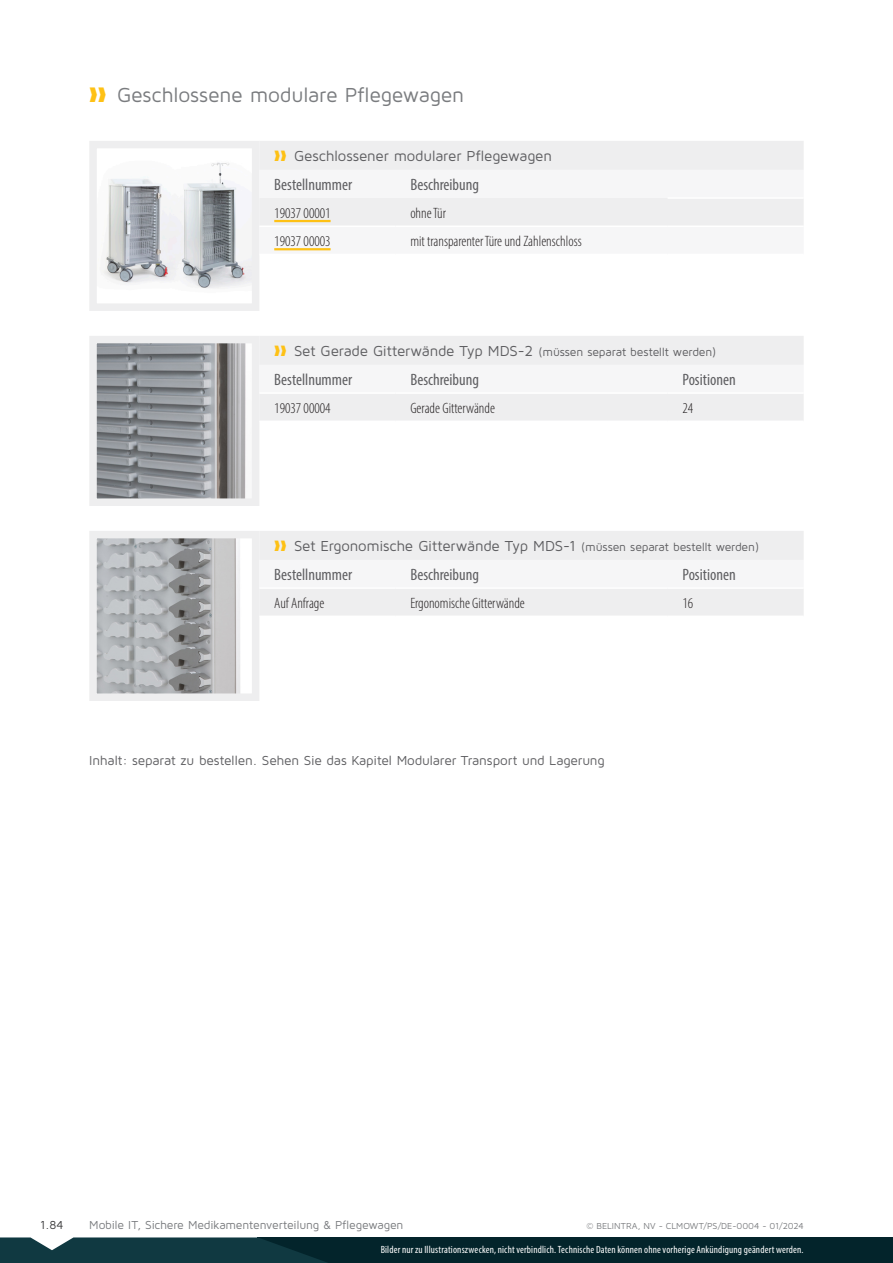
<style>
.page{position:relative;width:893px;height:1263px;background:#fff}
.page>*{position:absolute;margin:0;border:0;box-sizing:border-box;transform-origin:0 0}
.t1{font:21px "Maven Pro";letter-spacing:-.01em;color:#7a7c7f}
.table__header_2_NL{font:condensed 16.5px "Myriad Pro";color:#5f5f62}
.table__body_NL{font:300 condensed 15px "Myriad Pro";color:#231f20}
.t2{font:15px "Maven Pro";letter-spacing:-.015em;color:#5f5f62}
.Standaardproduct{font:300 condensed 15px "Myriad Pro";color:#231f20}
.main__body_NL{font:13.5px "Maven Pro";letter-spacing:-.015em;color:#5f5f62}
.t3{font:12px "Maven Pro";letter-spacing:-.015em;color:#5f5f62}
.t4{font:12px "Maven Pro";letter-spacing:-.015em;color:#7a7c7f}
.t5{font:12px "Maven Pro";color:#3c3c3d}
.t6{font:condensed 10.5px "Myriad Pro";letter-spacing:.015em;color:#fff}
.Paragraph_Style_2{font:9px "Maven Pro";letter-spacing:-.005em;color:#7a7c7f}
.s1{color:#fec115}
.s2{font-size:15px}
.s3{font-size:12px}
</style>
<div class="page">
<img style="left:101px;top:162px;width:149px;height:127px">
<div style="left:89px;top:141px;width:170px;height:170px;border:8px solid #eeeeef"></div>
<img style="left:98px;top:345px;width:148px;height:152px">
<div style="left:89px;top:336px;width:170px;height:170px;border:8px solid #eeeeef"></div>
<img style="left:98px;top:540px;width:142px;height:152px">
<div style="left:89px;top:531px;width:170px;height:170px;border:8px solid #eeeeef"></div>
<div style="left:258px;top:1237px;width:635px;height:26px;background:#03242b"></div>
<svg style="left:0;top:1237px;width:327px;height:26px;background:#194047"></svg>
<div style="left:259px;top:141px;width:545px;height:29px;background:#eeeeef"></div>
<div style="left:259px;top:198px;width:545px;height:53px;background:#eeeeef"></div>
<hr style="left:259px;top:225px;width:136px;height:2px;background:#fff">
<hr style="left:668px;top:197px;width:136px;height:2px;background:#fff">
<hr style="left:668px;top:225px;width:136px;height:2px;background:#fff">
<hr style="left:395px;top:225px;width:273px;height:2px;background:#fff">
<hr style="left:274px;top:220px;width:57px;height:2px;background:#fec115">
<hr style="left:274px;top:248px;width:57px;height:2px;background:#fec115">
<div style="left:259px;top:336px;width:545px;height:84px;background:#eeeeef"></div>
<div style="left:259px;top:365px;width:545px;height:27px;background:#f6f6f7"></div>
<hr style="left:259px;top:392px;width:136px;height:2px;background:#fff">
<hr style="left:395px;top:392px;width:273px;height:2px;background:#fff">
<hr style="left:668px;top:392px;width:136px;height:2px;background:#fff">
<div style="left:259px;top:531px;width:545px;height:84px;background:#eeeeef"></div>
<div style="left:259px;top:560px;width:545px;height:27px;background:#f6f6f7"></div>
<hr style="left:259px;top:587px;width:136px;height:2px;background:#fff">
<hr style="left:395px;top:587px;width:273px;height:2px;background:#fff">
<hr style="left:668px;top:587px;width:136px;height:2px;background:#fff">
<p class="t1" style="left:89px;top:82px;width:377px"><span class="s1">❱❱</span> Geschlossene modulare Pflegewagen</p>
<p class="t2" style="left:274px;top:147px;width:279px"><span class="s1">❱❱</span> Geschlossener modularer Pflegewagen</p>
<p class="table__header_2_NL" style="left:274px;top:175px;width:79px">Bestellnummer</p>
<p class="table__header_2_NL" style="left:410px;top:175px;width:70px">Beschreibung</p>
<p class="Standaardproduct" style="left:274px;top:204px;width:58px">19037 00001</p>
<p class="table__body_NL" style="left:410px;top:204px;width:37px">ohne Tür</p>
<p class="Standaardproduct" style="left:274px;top:232px;width:58px">19037 00003</p>
<p class="table__body_NL" style="left:410px;top:232px;width:173px">mit transparenter Türe und Zahlenschloss</p>
<p class="t3" style="left:274px;top:345px;width:444px"><span class="s1">❱❱</span> <span class="s2">Set Gerade Gitterwände Typ MDS-2</span> (müssen separat bestellt werden)</p>
<p class="table__header_2_NL" style="left:274px;top:370px;width:79px">Bestellnummer</p>
<p class="table__header_2_NL" style="left:410px;top:370px;width:70px">Beschreibung</p>
<p class="table__header_2_NL" style="left:682px;top:370px;width:55px">Positionen</p>
<p class="table__body_NL" style="left:274px;top:399px;width:58px">19037 00004</p>
<p class="table__body_NL" style="left:410px;top:399px;width:86px">Gerade Gitterwände</p>
<p class="table__body_NL" style="left:682px;top:399px;width:12px">24</p>
<p class="t2" style="left:274px;top:537px;width:486px"><span class="s1">❱❱</span> Set Ergonomische Gitterwände Typ MDS-1 <span class="s3">(müssen separat bestellt werden)</span></p>
<p class="table__header_2_NL" style="left:274px;top:565px;width:79px">Bestellnummer</p>
<p class="table__header_2_NL" style="left:410px;top:565px;width:70px">Beschreibung</p>
<p class="table__header_2_NL" style="left:682px;top:565px;width:55px">Positionen</p>
<p class="table__body_NL" style="left:274px;top:594px;width:52px">Auf Anfrage</p>
<p class="table__body_NL" style="left:410px;top:594px;width:116px">Ergonomische Gitterwände</p>
<p class="table__body_NL" style="left:682px;top:594px;width:12px">16</p>
<p class="main__body_NL" style="left:89px;top:752px;width:517px">Inhalt: separat zu bestellen. Sehen Sie das Kapitel Modularer Transport und Lagerung</p>
<p class="t5" style="left:40px;top:1217px;width:25px">1.84</p>
<p class="t4" style="left:89px;top:1217px;width:316px">Mobile IT, Sichere Medikamentenverteilung &amp; Pflegewagen</p>
<p class="t6" style="left:381px;top:1244px;width:424px">Bilder nur zu Illustrationszwecken, nicht verbindlich. Technische Daten können ohne vorherige Ankündigung geändert werden.</p>
<p class="Paragraph_Style_2" style="left:586px;top:1220px;width:219px">© BELINTRA, NV - CLMOWT/PS/DE-0004 - 01/2024</p>
</div>
